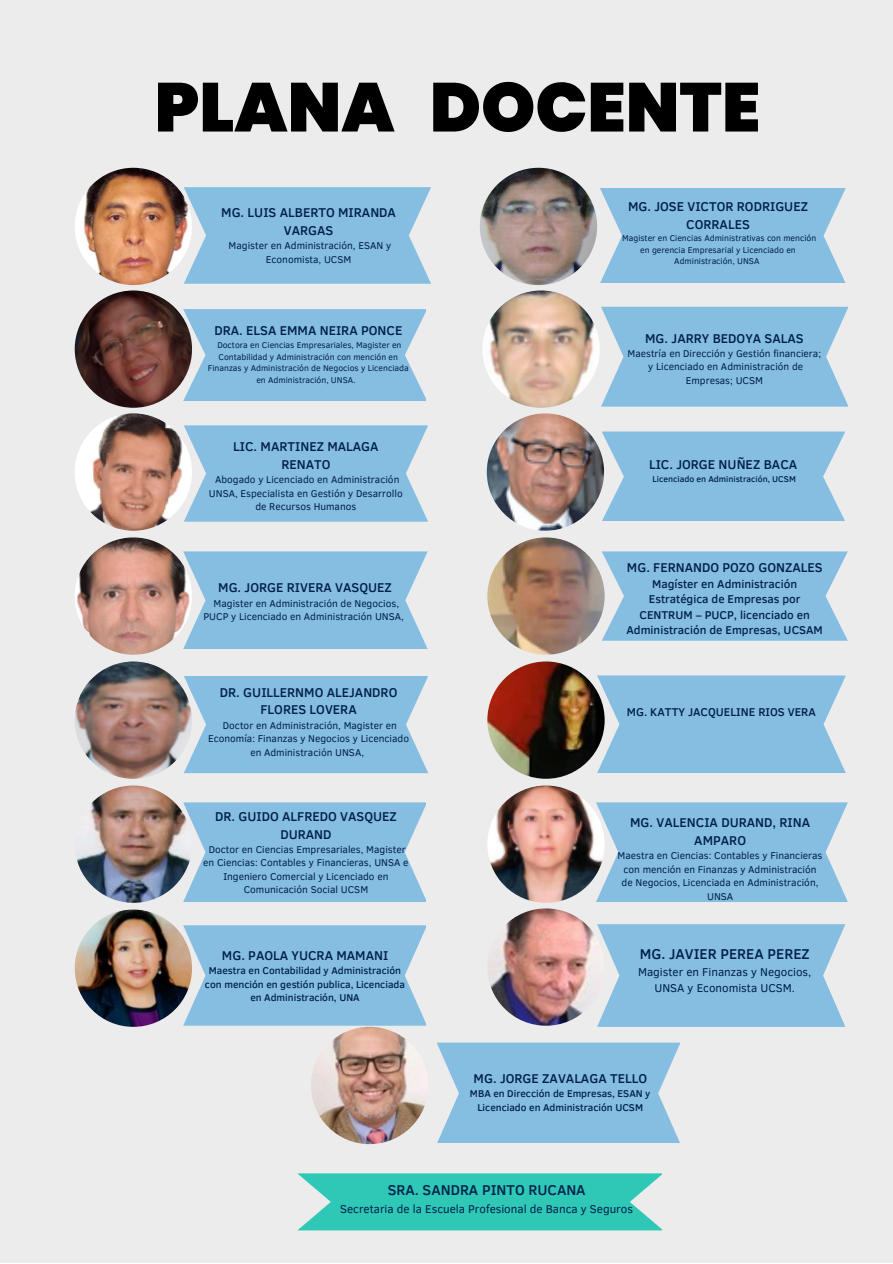
<style>
.page{position:relative;width:893px;height:1264px;background:#fff}
.page>*{position:absolute;margin:0;border:0;box-sizing:border-box;transform-origin:0 0}
.t1{font:900 69px "Poppins";color:#000}
.t2{font:500 14.55px "Clear Sans";color:#002049}
.t3{font:500 13.05px/17.7px "Clear Sans";color:#002049;text-align:center}
.t4{font:500 11.55px/15.5px "Clear Sans";color:#002049;text-align:center}
.t5{font:11.55px/15.5px "Clear Sans";color:#002049;text-align:center}
.t6{font:10.05px/13.5px "Clear Sans";color:#002049;text-align:center}
.t7{font:500 10.05px/13.5px "Clear Sans";color:#002049;text-align:center}
.t8{font:8.55px/11.6px "Clear Sans";color:#002049;text-align:center}
.t9{font:500 8.55px "Clear Sans";color:#002049}
</style>
<div class="page">
<div style="left:0;top:0;width:892px;height:1262px;background:#ececec"></div>
<svg style="left:184px;top:187px;width:247px;height:97px;background:#8ec1e1"></svg>
<svg style="left:600px;top:188px;width:245px;height:94px;background:#8fc2e1"></svg>
<svg style="left:601px;top:431px;width:243px;height:90px;background:#8fc2e1"></svg>
<svg style="left:601px;top:307px;width:246px;height:99px;background:#8ec2e1"></svg>
<svg style="left:183px;top:309px;width:243px;height:92px;background:#8dc1e1"></svg>
<svg style="left:184px;top:425px;width:244px;height:96px;background:#8ec1e1"></svg>
<svg style="left:183px;top:551px;width:244px;height:98px;background:#8ec1e1"></svg>
<svg style="left:184px;top:676px;width:244px;height:97px;background:#8dc1e1"></svg>
<svg style="left:183px;top:802px;width:243px;height:100px;background:#8dc1e1"></svg>
<svg style="left:183px;top:925px;width:243px;height:100px;background:#8dc1e1"></svg>
<svg style="left:597px;top:675px;width:248px;height:98px;background:#8dc1e1"></svg>
<svg style="left:601px;top:551px;width:246px;height:89px;background:#8fc2e1"></svg>
<svg style="left:597px;top:924px;width:248px;height:102px;background:#8ec1e1"></svg>
<svg style="left:596px;top:802px;width:251px;height:100px;background:#8dc1e1"></svg>
<img style="left:487px;top:785px;width:117px;height:117px;border-radius:50%">
<img style="left:75px;top:413px;width:117px;height:117px;border-radius:50%">
<img style="left:75px;top:537px;width:117px;height:117px;border-radius:50%">
<img style="left:486px;top:413px;width:118px;height:117px;border-radius:50%">
<img style="left:75px;top:785px;width:117px;height:117px;border-radius:50%">
<img style="left:75px;top:909px;width:117px;height:117px;border-radius:50%">
<img style="left:75px;top:168px;width:117px;height:117px;border-radius:50%">
<img style="left:487px;top:537px;width:117px;height:117px;border-radius:50%">
<img style="left:487px;top:661px;width:117px;height:117px;border-radius:50%">
<img style="left:487px;top:908px;width:117px;height:117px;border-radius:50%">
<img style="left:311px;top:1026px;width:117px;height:118px;border-radius:50%">
<svg style="left:437px;top:1042px;width:242px;height:100px;background:#8fc2e2"></svg>
<img style="left:480px;top:168px;width:117px;height:117px;border-radius:50%">
<img style="left:75px;top:290px;width:117px;height:118px;border-radius:50%">
<img style="left:482px;top:290px;width:117px;height:118px;border-radius:50%">
<img style="left:75px;top:661px;width:117px;height:117px;border-radius:50%">
<svg style="left:297px;top:1173px;width:364px;height:57px;background:#40caba"></svg>
<h1 class="t1" style="left:154px;top:59px;width:607px">PLANA DOCENTE</h1>
<p class="t3" style="left:221px;top:203px;width:176px">MG. LUIS ALBERTO MIRANDA<br>VARGAS</p>
<p class="t6" style="left:229px;top:238px;width:164px">Magister en Administración, ESAN y<br>Economista, UCSM</p>
<p class="t3" style="left:214px;top:321px;width:189px">DRA. ELSA EMMA NEIRA PONCE</p>
<p class="t8" style="left:208px;top:339px;width:202px">Doctora en Ciencias Empresariales, Magister en Contabilidad y Administración con mención en Finanzas y Administración de Negocios y Licenciada en Administración, UNSA.</p>
<p class="t3" style="left:233px;top:437px;width:147px">LIC. MARTINEZ MALAGA<br>RENATO</p>
<p class="t6" style="left:209px;top:472px;width:195px">Abogado y Licenciado en Administración<br>UNSA, Especialista en Gestión y Desarrollo de Recursos Humanos</p>
<p class="t3" style="left:218px;top:578px;width:175px">MG. JORGE RIVERA VASQUEZ</p>
<p class="t6" style="left:203px;top:596px;width:202px">Magister en Administración de Negocios,<br>PUCP y Licenciado en Administración UNSA,</p>
<p class="t3" style="left:220px;top:682px;width:179px">DR. GUILLERNMO ALEJANDRO<br>FLORES LOVERA</p>
<p class="t6" style="left:208px;top:717px;width:202px">Doctor en Administración, Magister en<br>Economía: Finanzas y Negocios y Licenciado en Administración UNSA,</p>
<p class="t3" style="left:215px;top:806px;width:183px">DR. GUIDO ALFREDO VASQUEZ<br>DURAND</p>
<p class="t6" style="left:203px;top:842px;width:207px">Doctor en Ciencias Empresariales, Magister en Ciencias: Contables y Financieras, UNSA e Ingeniero Comercial y Licenciado en Comunicación Social UCSM</p>
<p class="t3" style="left:222px;top:945px;width:168px">MG. PAOLA YUCRA MAMANI</p>
<p class="t7" style="left:205px;top:963px;width:201px">Maestra en Contabilidad y Administración con mención en gestión publica, Licenciada en Administración, UNA</p>
<p class="t3" style="left:628px;top:196px;width:181px">MG. JOSE VICTOR RODRIGUEZ<br>CORRALES</p>
<p class="t8" style="left:622px;top:232px;width:196px">Magister en Ciencias Administrativas con mención en gerencia Empresarial y Licenciado en<br>Administración, UNSA</p>
<p class="t3" style="left:645px;top:328px;width:160px">MG. JARRY BEDOYA SALAS</p>
<p class="t6" style="left:627px;top:346px;width:195px">Maestría en Dirección y Gestión financiera; y Licenciado en Administración de<br>Empresas; UCSM</p>
<p class="t3" style="left:649px;top:454px;width:150px">LIC. JORGE NUÑEZ BACA</p>
<p class="t9" style="left:652px;top:472px;width:145px">Licenciado en Administración, UCSM</p>
<p class="t3" style="left:627px;top:558px;width:197px">MG. FERNANDO POZO GONZALES</p>
<p class="t4" style="left:626px;top:575px;width:198px">Magíster en Administración<br>Estratégica de Empresas por<br>CENTRUM – PUCP, licenciado en<br>Administración de Empresas, UCSAM</p>
<p class="t4" style="left:627px;top:704px;width:190px">MG. KATTY JACQUELINE RIOS VERA</p>
<p class="t3" style="left:630px;top:813px;width:181px">MG. VALENCIA DURAND, RINA<br>AMPARO</p>
<p class="t6" style="left:617px;top:848px;width:206px">Maestra en Ciencias: Contables y Financieras con mención en Finanzas y Administración de Negocios, Licenciada en Administración, UNSA</p>
<h2 class="t2" style="left:639px;top:943px;width:171px">MG. JAVIER PEREA PEREZ</h2>
<p class="t5" style="left:638px;top:963px;width:175px">Magister en Finanzas y Negocios,<br>UNSA y Economista UCSM.</p>
<p class="t3" style="left:473px;top:1068px;width:175px">MG. JORGE ZAVALAGA TELLO</p>
<p class="t7" style="left:470px;top:1086px;width:182px">MBA en Dirección de Empresas, ESAN y<br>Licenciado en Administración UCSM</p>
<h2 class="t2" style="left:388px;top:1179px;width:199px">SRA. SANDRA PINTO RUCANA</h2>
<p class="t5" style="left:340px;top:1200px;width:294px">Secretaria de la Escuela Profesional de Banca y Seguros</p>
</div>
